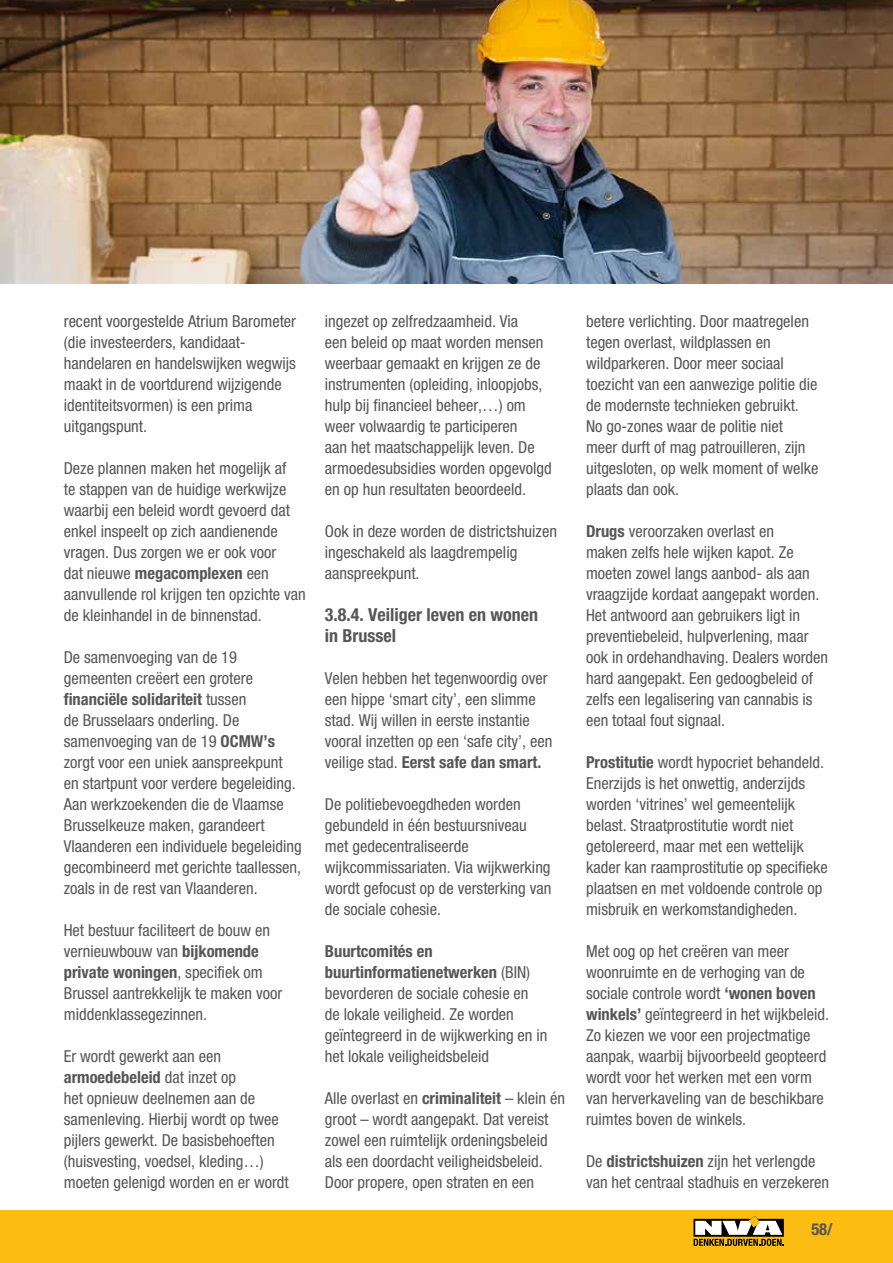
<style>
.page{position:relative;width:893px;height:1263px;background:#fff}
.page>*{position:absolute;margin:0;border:0;box-sizing:border-box;transform-origin:0 0}
.t1{font:700 condensed 18px/21px "Helvetica Neue LT Std";color:#565656}
.t2{font:condensed 16.5px/21px "Helvetica Neue LT Std";color:#565656}
.t3{font:700 condensed 16.5px "Helvetica Neue LT Std";color:#565656}
.s1{font-weight:700}
</style>
<div class="page">
<div style="left:0;top:1210px;width:893px;height:53px;background:#fbbd12"></div>
<svg style="left:693px;top:1216px;width:91px;height:30px"></svg>
<img style="left:0;top:0;width:893px;height:284px">
<p class="t2" style="left:64px;top:311px;width:234px">recent voorgestelde Atrium Barometer (die investeerders, kandidaat&shy;handelaren en handelswijken wegwijs maakt in de voortdurend wijzigende identiteitsvormen) is een prima uitgangspunt.</p>
<p class="t2" style="left:64px;top:458px;width:244px">Deze plannen maken het mogelijk af<br>te stappen van de huidige werkwijze waarbij een beleid wordt gevoerd dat enkel inspeelt op zich aandienende vragen. Dus zorgen we er ook voor<br>dat nieuwe <span class="s1">megacomplexen</span> een aanvullende rol krijgen ten opzichte van de kleinhandel in de binnenstad.</p>
<p class="t2" style="left:64px;top:647px;width:239px">De samenvoeging van de 19 gemeenten creëert een grotere <span class="s1">financiële solidariteit</span> tussen<br>de Brusselaars onderling. De samenvoeging van de 19 <span class="s1">OCMW’s </span>zorgt voor een uniek aanspreekpunt en startpunt voor verdere begeleiding.<br>Aan werkzoekenden die de Vlaamse Brusselkeuze maken, garandeert Vlaanderen een individuele begeleiding gecombineerd met gerichte taallessen, zoals in de rest van Vlaanderen.</p>
<p class="t2" style="left:64px;top:920px;width:220px">Het bestuur faciliteert de bouw en vernieuwbouw van <span class="s1">bijkomende private woningen</span>, specifiek om<br>Brussel aantrekkelijk te maken voor middenklassegezinnen.</p>
<p class="t2" style="left:64px;top:1046px;width:227px">Er wordt gewerkt aan een <span class="s1">armoedebeleid</span> dat inzet op<br>het opnieuw deelnemen aan de samenleving. Hierbij wordt op twee pijlers gewerkt. De basisbehoeften (huisvesting, voedsel, kleding…) moeten gelenigd worden en er wordt</p>
<p class="t2" style="left:325px;top:311px;width:228px">ingezet op zelfredzaamheid. Via<br>een beleid op maat worden mensen weerbaar gemaakt en krijgen ze de instrumenten (opleiding, inloopjobs, hulp bij financieel beheer,…) om weer volwaardig te participeren<br>aan het maatschappelijk leven. De armoedesubsidies worden opgevolgd en op hun resultaten beoordeeld.</p>
<p class="t2" style="left:325px;top:521px;width:234px">Ook in deze worden de districtshuizen ingeschakeld als laagdrempelig aanspreekpunt.</p>
<p class="t1" style="left:325px;top:604px;width:215px">3.8.4. Veiliger leven en wonen in Brussel</p>
<p class="t2" style="left:325px;top:668px;width:229px">Velen hebben het tegenwoordig over een hippe ‘smart city’, een slimme stad. Wij willen in eerste instantie vooral inzetten op een ‘safe city’, een veilige stad. <span class="s1">Eerst safe dan smart.</span></p>
<p class="t2" style="left:325px;top:794px;width:228px">De politiebevoegdheden worden gebundeld in één bestuursniveau met gedecentraliseerde wijkcommissariaten. Via wijkwerking wordt gefocust op de versterking van de sociale cohesie.</p>
<p class="t2" style="left:325px;top:941px;width:224px"><span class="s1">Buurtcomités en buurtinformatienetwerken</span> (BIN) bevorderen de sociale cohesie en de lokale veiligheid. Ze worden geïntegreerd in de wijkwerking en in het lokale veiligheidsbeleid</p>
<p class="t2" style="left:325px;top:1088px;width:242px">Alle overlast en <span class="s1">criminaliteit</span> – klein én groot – wordt aangepakt. Dat vereist zowel een ruimtelijk ordeningsbeleid als een doordacht veiligheidsbeleid.<br>Door propere, open straten en een</p>
<p class="t2" style="left:586px;top:311px;width:234px">betere verlichting. Door maatregelen tegen overlast, wildplassen en wildparkeren. Door meer sociaal toezicht van een aanwezige politie die de modernste technieken gebruikt.<br>No go-zones waar de politie niet meer durft of mag patrouilleren, zijn uitgesloten, op welk moment of welke plaats dan ook.</p>
<p class="t2" style="left:586px;top:521px;width:244px"><span class="s1">Drugs</span> veroorzaken overlast en<br>maken zelfs hele wijken kapot. Ze moeten zowel langs aanbod- als aan vraagzijde kordaat aangepakt worden.<br>Het antwoord aan gebruikers ligt in preventiebeleid, hulpverlening, maar ook in ordehandhaving. Dealers worden hard aangepakt. Een gedoogbeleid of zelfs een legalisering van cannabis is een totaal fout signaal.</p>
<p class="t2" style="left:586px;top:752px;width:243px"><span class="s1">Prostitutie</span> wordt hypocriet behandeld.<br>Enerzijds is het onwettig, anderzijds worden ‘vitrines’ wel gemeentelijk belast. Straatprostitutie wordt niet getolereerd, maar met een wettelijk kader kan raamprostitutie op specifieke plaatsen en met voldoende controle op misbruik en werkomstandigheden.</p>
<p class="t2" style="left:586px;top:941px;width:245px">Met oog op het creëren van meer woonruimte en de verhoging van de sociale controle wordt <span class="s1">‘wonen boven winkels’</span> geïntegreerd in het wijkbeleid.<br>Zo kiezen we voor een projectmatige aanpak, waarbij bijvoorbeeld geopteerd wordt voor het werken met een vorm van herverkaveling van de beschikbare ruimtes boven de winkels.</p>
<p class="t2" style="left:586px;top:1151px;width:245px">De <span class="s1">districtshuizen</span> zijn het verlengde van het centraal stadhuis en verzekeren</p>
<p class="t3" style="left:811px;top:1219px;width:23px">58/</p>
</div>
